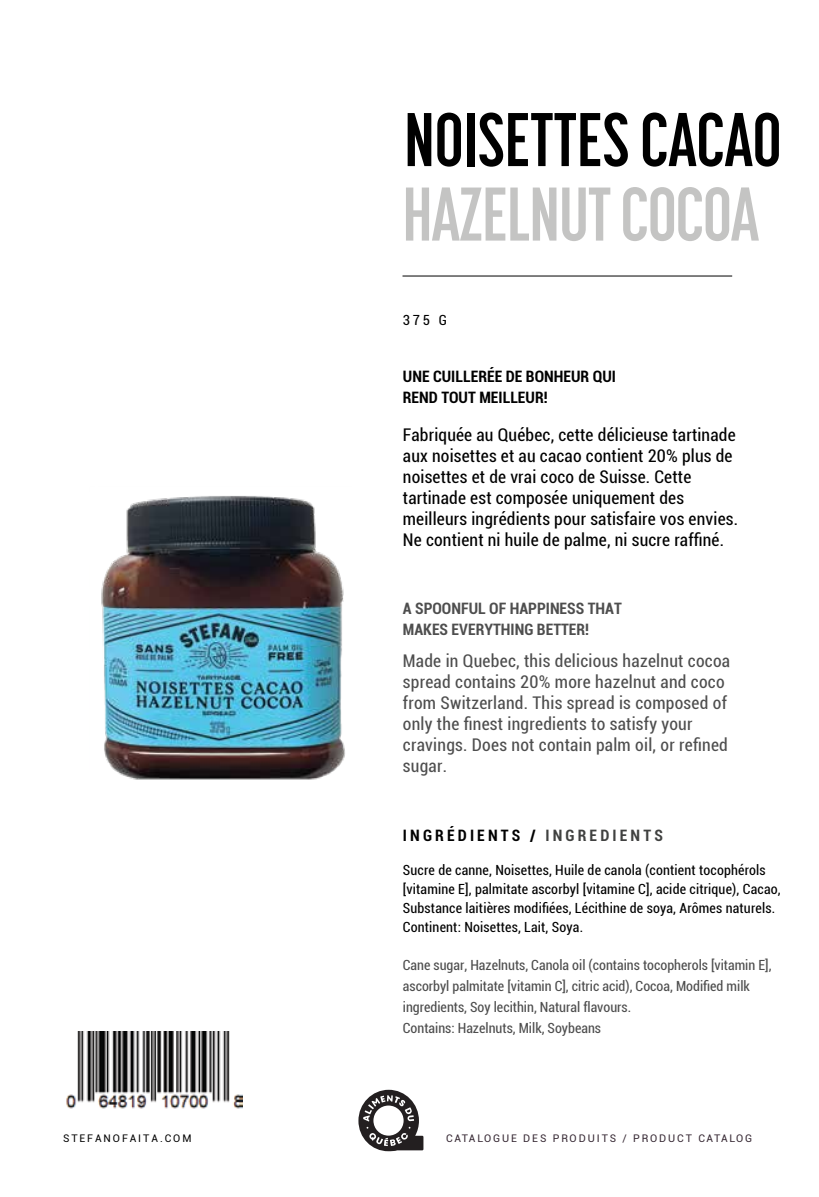
<style>
.page{position:relative;width:819px;height:1197px;background:#fff}
.page>*{position:absolute;margin:0;border:0;box-sizing:border-box;transform-origin:0 0}
.t1{font:700 75.25px "Korolev Compressed";color:#000}
.t2{font:700 75.25px "Korolev Compressed";letter-spacing:-.01em;color:#c4c4c3}
.t3{font:condensed 17.5px/21px "Roboto";letter-spacing:.01em;color:#000}
.t4{font:condensed 17.5px/21px "Roboto";letter-spacing:.015em;color:#4e4e4e}
.t5{font:700 condensed 15.75px/21px "Roboto";color:#4e4e4e}
.t6{font:700 condensed 15.75px/21px "Roboto";color:#000}
.t7{font:700 condensed 15.75px "Roboto";letter-spacing:.2em;color:#000}
.t8{font:condensed 14px/19.2px "Roboto";letter-spacing:.01em;color:#000}
.t9{font:condensed 14px/21px "Roboto";color:#4d4d4d}
.t10{font:10.5px "Roboto";letter-spacing:.185em;color:#342631}
.t11{font:10.5px "Roboto";letter-spacing:.185em;color:#000}
.s1{color:#404140}
</style>
<div class="page">
<hr style="left:403px;top:276px;width:329px;height:1px;background:#000">
<img style="left:66px;top:1031px;width:176px;height:78px">
<img style="left:101px;top:496px;width:244px;height:284px">
<svg style="left:358px;top:1090px;width:65px;height:61px"></svg>
<h1 class="t1" style="left:404px;top:98px;width:379px">NOISETTES CACAO</h1>
<h1 class="t2" style="left:403px;top:173px;width:358px">HAZELNUT COCOA</h1>
<p class="t8" style="left:403px;top:310px;width:46px">375 G</p>
<p class="t6" style="left:403px;top:365px;width:215px">UNE CUILLERÉE DE BONHEUR QUI<br>REND TOUT MEILLEUR!</p>
<p class="t3" style="left:403px;top:424px;width:337px">Fabriquée au Québec, cette délicieuse tartinade aux noisettes et au cacao contient 20% plus de noisettes et de vrai coco de Suisse. Cette tartinade est composée uniquement des meilleurs ingrédients pour satisfaire vos envies.<br>Ne contient ni huile de palme, ni sucre raffiné.</p>
<p class="t5" style="left:403px;top:597px;width:220px">A SPOONFUL OF HAPPINESS THAT<br>MAKES EVERYTHING BETTER!</p>
<p class="t4" style="left:403px;top:650px;width:329px">Made in Quebec, this delicious hazelnut cocoa spread contains 20% more hazelnut and coco from Switzerland. This spread is composed of only the finest ingredients to satisfy your cravings. Does not contain palm oil, or refined sugar.</p>
<p class="t7" style="left:403px;top:825px;width:262px">INGRÉDIENTS / <span class="s1">INGREDIENTS</span></p>
<p class="t8" style="left:403px;top:860px;width:379px">Sucre de canne, Noisettes, Huile de canola (contient tocophérols [vitamine E], palmitate ascorbyl [vitamine C], acide citrique), Cacao, Substance laitières modifiées, Lécithine de soya, Arômes naturels.<br>Continent: Noisettes, Lait, Soya.</p>
<p class="t9" style="left:403px;top:954px;width:370px">Cane sugar, Hazelnuts, Canola oil (contains tocopherols [vitamin E], ascorbyl palmitate [vitamin C], citric acid), Cocoa, Modified milk ingredients, Soy lecithin, Natural flavours.<br>Contains: Hazelnuts, Milk, Soybeans</p>
<p class="t11" style="left:63px;top:1131px;width:130px">STEFANOFAITA.COM</p>
<p class="t10" style="left:446px;top:1131px;width:308px">CATALOGUE DES PRODUITS / PRODUCT CATALOG</p>
</div>
